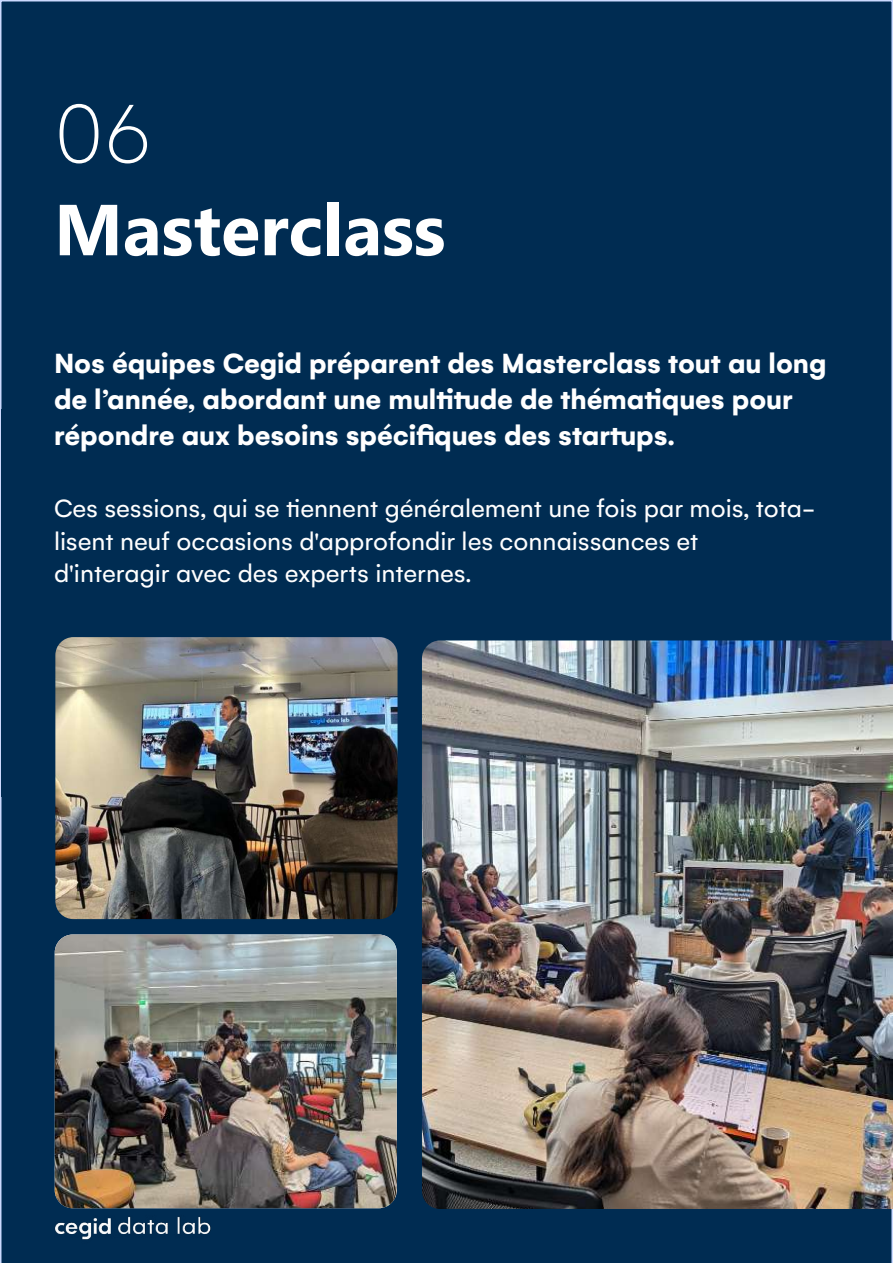
<style>
.page{position:relative;width:893px;height:1263px;background:#002c52}
.page>*{position:absolute;margin:0;border:0;box-sizing:border-box;transform-origin:0 0}
.t1{font:100 90px "Gelion";color:#fff}
.t2{font:700 72px "Segoe UI";color:#fff}
.t3{font:700 30px/36px "Gelion";color:#fff}
.t4{font:27px/32.4px "Gelion";color:#fff}
</style>
<div class="page">
<img style="left:422px;top:640px;width:471px;height:569px">
<img style="left:54px;top:1211px;width:157px;height:35px">
<img style="left:55px;top:934px;width:342px;height:274px">
<img style="left:55px;top:637px;width:343px;height:282px">
<div style="left:1px;top:409px;width:25px;height:387px;background:#002c52"></div>
<h1 class="t1" style="left:54px;top:85px;width:99px">06</h1>
<h2 class="t2" style="left:54px;top:189px;width:393px">Masterclass</h2>
<p class="t3" style="left:54px;top:345px;width:774px">Nos équipes Cegid préparent des Masterclass tout au long de l’année, abordant une multitude de thématiques pour répondre aux besoins spécifiques des startups.</p>
<p class="t4" style="left:54px;top:492px;width:763px">Ces sessions, qui se tiennent généralement une fois par mois, tota&shy;lisent neuf occasions d'approfondir les connaissances et d'interagir avec des experts internes.</p>
</div>
